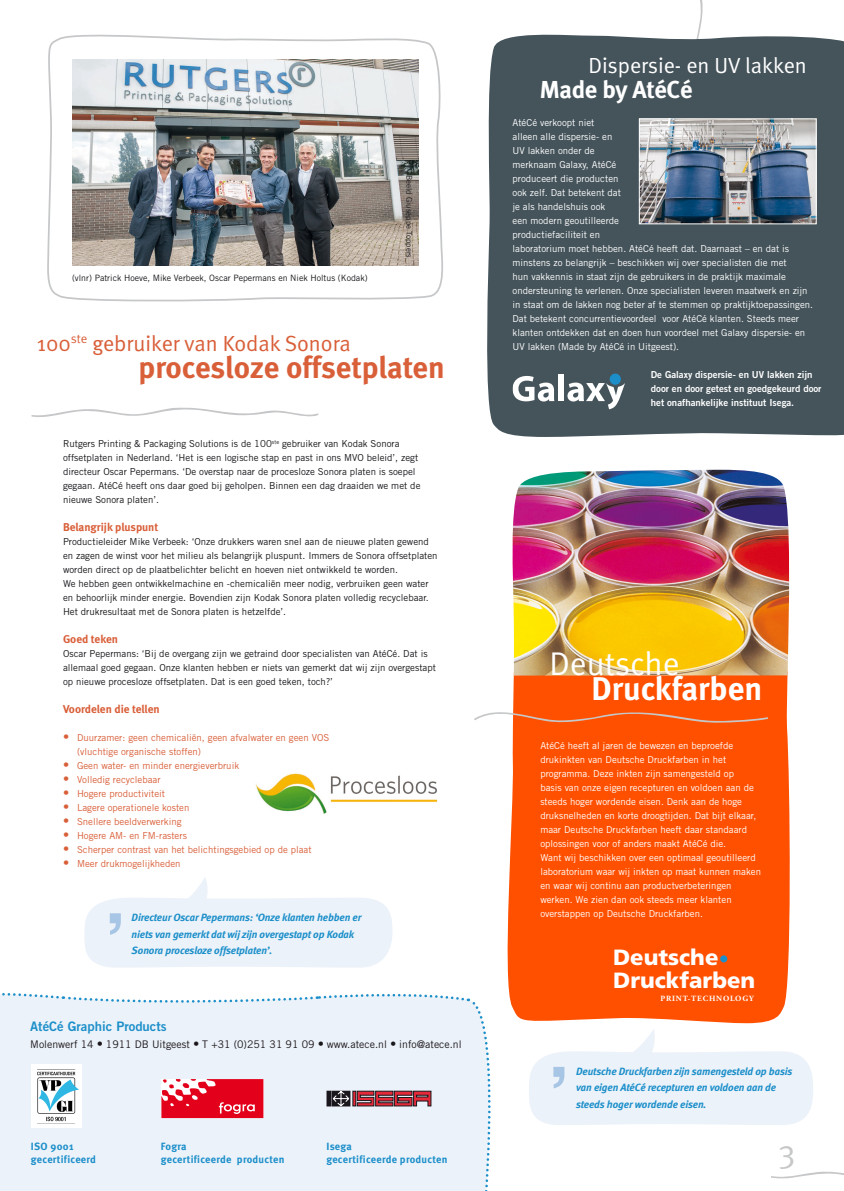
<style>
.page{position:relative;width:844px;height:1191px;background:#fff}
.page>*{position:absolute;margin:0;border:0;box-sizing:border-box;transform-origin:0 0}
.t1{font:700 78.75px "Helvetica LT";color:#a7c6e5}
.t2{font:700 32.81px "Meta";color:#fff}
.t3{font:32.81px "Meta Normal";color:#fff}
.t4{font:32.81px "Meta Normal";color:#c6c7c9}
.t5{font:700 30.62px "Meta";letter-spacing:-.005em;color:#d95f39}
.t6{font:700 24.5px "Meta";letter-spacing:-.01em;color:#fff}
.t7{font:900 22.05px "Frutiger LT";color:#fff}
.t8{font:21.88px "Meta Normal";color:#d95f39}
.t9{font:21.88px "Meta Normal";color:#fff}
.t10{font:13.12px "Trade Gothic LT Bold Two";color:#1c8fca}
.t11{font:700 11.38px "Meta";color:#d95f39}
.t12{font:italic 700 10.5px/16.6px "Meta";letter-spacing:-.01em;color:#1c8fca}
.t13{font:700 10.5px/12.6px "Meta";letter-spacing:.025em;color:#1c8fca}
.t14{font:10.5px "Trade Gothic LT";color:#1a171c}
.t15{font:9.62px/14px "Trade Gothic LT";color:#fff}
.t16{font:9.62px/14px "Trade Gothic LT";color:#1a171c}
.t17{font:9.62px/14px "Trade Gothic LT";color:#d95f39}
.t18{font:9.62px/14px "Trade Gothic LT Bold Two";color:#fff}
.t19{font:8.75px "Trade Gothic LT";color:#1a171c}
.t20{font:700 7.96px "Adobe Garamond Pro";letter-spacing:.1em;color:#fff}
.t21{font:7.88px "Trade Gothic LT";color:#1a171c}
.s1{font-size:12.25px}
.s2{font-family:"Meta Normal";font-size:12.25px}
</style>
<div class="page">
<svg style="left:698px;top:0;width:5px;height:30px"></svg>
<svg style="left:47px;top:34px;width:396px;height:268px"></svg>
<div style="left:507px;top:675px;width:283px;height:349px;background:#ff5000"></div>
<img style="left:72px;top:59px;width:346px;height:206px">
<svg style="left:474px;top:707px;width:293px;height:15px;background:#f87134"></svg>
<svg style="left:771px;top:1171px;width:72px;height:8px"></svg>
<svg style="left:32px;top:407px;width:286px;height:10px"></svg>
<img style="left:255px;top:773px;width:182px;height:41px">
<svg style="left:529px;top:1029px;width:284px;height:96px"></svg>
<div style="left:720px;top:955px;width:7px;height:7px;background:#1c8fca;border-radius:50%"></div>
<div style="left:487px;top:30px;width:356px;height:407px;background:#45545b"></div>
<img style="left:640px;top:120px;width:174px;height:102px">
<div style="left:638px;top:118px;width:178px;height:106px;border:1px solid #fff"></div>
<svg style="left:512px;top:376px;width:42px;height:25px"></svg>
<div style="left:558px;top:375px;width:6px;height:26px;background:#fff"></div>
<svg style="left:567px;top:382px;width:58px;height:27px"></svg>
<div style="left:609px;top:373px;width:11px;height:12px;background:#1c8fca;border-radius:50%"></div>
<img style="left:512px;top:469px;width:278px;height:206px">
<svg style="left:0;top:878px;width:491px;height:313px"></svg>
<p class="t19" style="left:72px;top:272px;width:297px">(vlnr) Patrick Hoeve, Mike Verbeek, Oscar Pepermans en Niek Holtus (Kodak)</p>
<p class="t21" style="left:414px;top:175px;width:84px;rotate:90deg">Beeld Giuseppe Toppers</p>
<h3 class="t8" style="left:37px;top:330px;width:315px">100<sup>ste</sup> gebruiker van Kodak Sonora</h3>
<h3 class="t5" style="left:139px;top:349px;width:307px">procesloze offsetplaten</h3>
<p class="t16" style="left:63px;top:437px;width:359px">Rutgers Printing &amp; Packaging Solutions is de 100<sup>ste</sup> gebruiker van Kodak Sonora offsetplaten in Nederland. ‘Het is een logische stap en past in ons MVO beleid’, zegt directeur Oscar Pepermans. ‘De overstap naar de procesloze Sonora platen is soepel gegaan. AtéCé heeft ons daar goed bij geholpen. Binnen een dag draaiden we met de nieuwe Sonora platen’.</p>
<p class="t11" style="left:63px;top:520px;width:97px">Belangrijk pluspunt</p>
<p class="t16" style="left:63px;top:535px;width:376px">Productieleider Mike Verbeek: ‘Onze drukkers waren snel aan de nieuwe platen gewend en zagen de winst voor het milieu als belangrijk pluspunt. Immers de Sonora offsetplaten worden direct op de plaatbelichter belicht en hoeven niet ontwikkeld te worden.<br>We hebben geen ontwikkelmachine en -chemicaliën meer nodig, verbruiken geen water en behoorlijk minder energie. Bovendien zijn Kodak Sonora platen volledig recyclebaar.<br>Het drukresultaat met de Sonora platen is hetzelfde’.</p>
<p class="t11" style="left:63px;top:632px;width:56px">Goed teken</p>
<p class="t16" style="left:63px;top:647px;width:374px">Oscar Pepermans: ‘Bij de overgang zijn we getraind door specialisten van AtéCé. Dat is allemaal goed gegaan. Onze klanten hebben er niets van gemerkt dat wij zijn overgestapt op nieuwe procesloze offsetplaten. Dat is een goed teken, toch?’</p>
<p class="t11" style="left:63px;top:702px;width:98px">Voordelen die tellen</p>
<p class="t17" style="left:77px;top:731px;width:254px;text-indent:-14px"><span class="s1">•</span> Duurzamer: geen chemicaliën, geen afvalwater en geen VOS (vluchtige organische stoffen)</p>
<p class="t17" style="left:63px;top:759px;width:178px"><span class="s1">•</span> Geen water- en minder energieverbruik</p>
<p class="t17" style="left:63px;top:773px;width:99px"><span class="s1">•</span> Volledig recyclebaar</p>
<p class="t17" style="left:63px;top:787px;width:103px"><span class="s1">•</span> Hogere productiviteit</p>
<p class="t17" style="left:63px;top:801px;width:128px"><span class="s1">•</span> Lagere operationele kosten</p>
<p class="t17" style="left:63px;top:815px;width:120px"><span class="s1">•</span> Snellere beeldverwerking</p>
<p class="t17" style="left:63px;top:829px;width:125px"><span class="s1">•</span> Hogere AM- en FM-rasters</p>
<p class="t17" style="left:63px;top:843px;width:250px"><span class="s1">•</span> Scherper contrast van het belichtingsgebied op de plaat</p>
<p class="t17" style="left:63px;top:857px;width:119px"><span class="s1">•</span> Meer drukmogelijkheden</p>
<h1 class="t1" style="left:104px;top:894px;width:23px">’</h1>
<p class="t12" style="left:132px;top:909px;width:231px">Directeur Oscar Pepermans: ‘Onze klanten hebben er niets van gemerkt dat wij zijn overgestapt op Kodak<br>Sonora procesloze offsetplaten’.</p>
<h3 class="t10" style="left:30px;top:1017px;width:138px">AtéCé Graphic Products</h3>
<p class="t14" style="left:30px;top:1038px;width:433px">Molenwerf 14 <span class="s2">•</span> 1911 DB Uitgeest <span class="s2">•</span> T +31 (0)251 31 91 09 <span class="s2">•</span> www.atece.nl <span class="s2">•</span> info@atece.nl</p>
<p class="t13" style="left:31px;top:1140px;width:67px">ISO 9001 gecertificeerd</p>
<p class="t13" style="left:161px;top:1140px;width:125px">Fogra<br>gecertificeerde producten</p>
<p class="t13" style="left:326px;top:1140px;width:122px">Isega<br>gecertificeerde producten</p>
<h3 class="t9" style="left:588px;top:53px;width:220px">Dispersie- en UV lakken</h3>
<h3 class="t6" style="left:539px;top:75px;width:154px">Made by AtéCé</h3>
<p class="t15" style="left:512px;top:115px;width:302px">AtéCé verkoopt niet<br>alleen alle dispersie- en<br>UV lakken onder de<br>merknaam Galaxy, AtéCé<br>produceert die producten<br>ook zelf. Dat betekent dat<br>je als handelshuis ook<br>een modern geoutilleerde<br>productiefaciliteit en<br>laboratorium moet hebben. AtéCé heeft dat. Daarnaast – en dat is minstens zo belangrijk – beschikken wij over specialisten die met<br>hun vakkennis in staat zijn de gebruikers in de praktijk maximale ondersteuning te verlenen. Onze specialisten leveren maatwerk en zijn in staat om de lakken nog beter af te stemmen op praktijktoepassingen.<br>Dat betekent concurrentievoordeel voor AtéCé klanten. Steeds meer klanten ontdekken dat en doen hun voordeel met Galaxy dispersie- en UV lakken (Made by AtéCé in Uitgeest).</p>
<p class="t18" style="left:650px;top:368px;width:172px">De Galaxy dispersie- en UV lakken zijn door en door getest en goedgekeurd door het onafhankelijke instituut Isega.</p>
<h2 class="t3" style="left:549px;top:644px;width:131px">Deutsche</h2>
<h2 class="t2" style="left:591px;top:668px;width:172px">Druckfarben</h2>
<p class="t15" style="left:540px;top:738px;width:222px">AtéCé heeft al jaren de bewezen en beproefde drukinkten van Deutsche Druckfarben in het programma. Deze inkten zijn samengesteld op<br>basis van onze eigen recepturen en voldoen aan de steeds hoger wordende eisen. Denk aan de hoge druksnelheden en korte droogtijden. Dat bijt elkaar, maar Deutsche Druckfarben heeft daar standaard oplossingen voor of anders maakt AtéCé die.<br>Want wij beschikken over een optimaal geoutilleerd laboratorium waar wij inkten op maat kunnen maken en waar wij continu aan productverbeteringen werken. We zien dan ook steeds meer klanten overstappen op Deutsche Druckfarben.</p>
<h3 class="t7" style="left:613px;top:943px;width:107px">Deutsche</h3>
<h3 class="t7" style="left:613px;top:966px;width:144px">Druckfarben</h3>
<p class="t20" style="left:660px;top:994px;width:94px">PRINT-TECHNOLOGY</p>
<h1 class="t1" style="left:548px;top:1047px;width:23px">’</h1>
<p class="t12" style="left:576px;top:1062px;width:218px">Deutsche Druckfarben zijn samengesteld op basis van eigen AtéCé recepturen en voldoen aan de steeds hoger wordende eisen.</p>
<h2 class="t4" style="left:778px;top:1132px;width:18px">3</h2>
</div>
